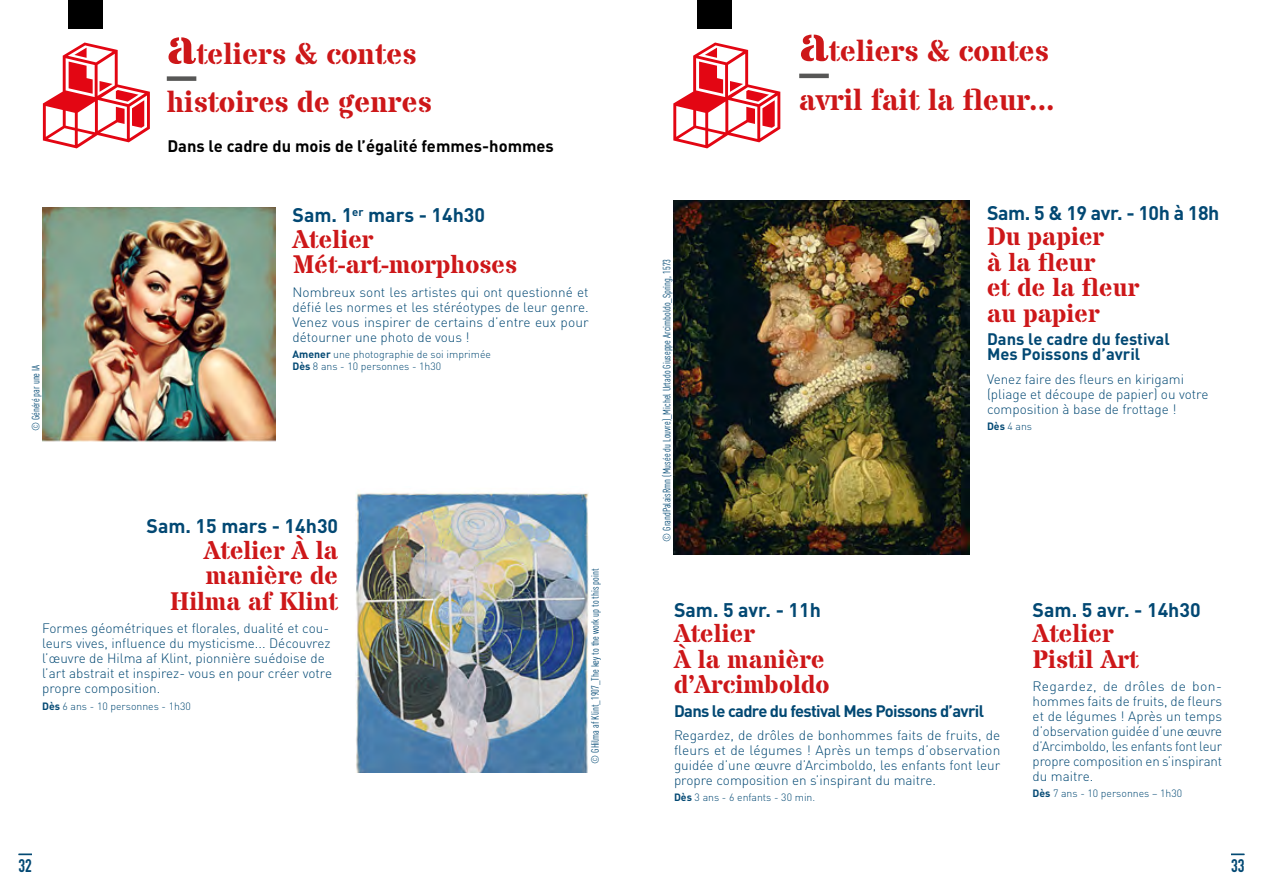
<style>
.page{position:relative;width:1263px;height:893px;background:#fff}
.page>*{position:absolute;margin:0;border:0;box-sizing:border-box;transform-origin:0 0}
.t1{font:700 30px/48.8px "Stardos Stencil";color:#cd1719}
.t2{font:700 25.5px/25.5px "Stardos Stencil";color:#cd1719}
.t3{font:700 19.5px "DINOT";color:#024873}
.t4{font:700 19.5px "DINOT";letter-spacing:-.02em;color:#024873}
.t5{font:700 18px "DIN Condensed";color:#024873}
.t6{font:700 16.5px "DINOT";color:#000}
.t7{font:700 16.5px/15px "DINOT";color:#024873}
.t8{font:700 16.5px "DINOT";letter-spacing:-.035em;color:#024873}
.t9{font:300 13.5px/15px "DINOT";color:#024873;text-align:justify}
.t10{font:300 10.5px/12px "DINOT";color:#024873}
.t11{font:condensed 10.5px "DINOT";color:#024873}
.s1{font-size:52.5px}
.s2{font-weight:700}
</style>
<div class="page">
<svg style="left:19px;top:854px;width:13px;height:1px"></svg>
<svg style="left:1231px;top:854px;width:13px;height:1px"></svg>
<div style="left:69px;top:0;width:34px;height:28px;background:#000"></div>
<svg style="left:43px;top:43px;width:107px;height:105px"></svg>
<img style="left:42px;top:207px;width:234px;height:235px">
<img style="left:356px;top:492px;width:233px;height:280px">
<div style="left:698px;top:0;width:34px;height:28px;background:#000"></div>
<svg style="left:673px;top:43px;width:107px;height:105px"></svg>
<img style="left:673px;top:201px;width:296px;height:354px">
<div style="left:167px;top:76px;width:29px;height:5px;background:#575756"></div>
<hr style="left:799px;top:74px;width:30px;height:4px;background:#575756">
<h1 class="t1" style="left:167px;top:31px;width:266px"><span class="s1">a</span>teliers &amp; contes histoires de genres</h1>
<h1 class="t1" style="left:799px;top:28px;width:257px"><span class="s1">a</span>teliers &amp; contes avril fait la fleur...</h1>
<p class="t11" style="left:30px;top:431px;width:68px;rotate:-90deg">© Généré par une IA</p>
<p class="t6" style="left:167px;top:135px;width:388px">Dans le cadre du mois de l’égalité femmes-hommes</p>
<h3 class="t3" style="left:293px;top:202px;width:194px">Sam. 1<sup>er</sup> mars - 14h30</h3>
<h2 class="t2" style="left:293px;top:228px;width:226px">Atelier<br>Mét-art-morphoses</h2>
<p class="t9" style="left:293px;top:284px;width:298px">Nombreux sont les artistes qui ont questionné et défié les normes et les stéréotypes de leur genre.<br>Venez vous inspirer de certains d’entre eux pour détourner une photo de vous !</p>
<p class="t10" style="left:293px;top:348px;width:200px"><span class="s2">Amener</span> une photographie de soi imprimée<br><span class="s2">Dès</span> 8 ans - 10 personnes - 1h30</p>
<h3 class="t3" style="left:147px;top:514px;width:193px">Sam. 15 mars - 14h30</h3>
<h2 class="t2" style="left:170px;top:539px;width:169px;text-align:right">Atelier À la manière de<br>Hilma af Klint</h2>
<p class="t9" style="left:42px;top:621px;width:291px;text-align:left">Formes géométriques et florales, dualité et cou&shy;leurs vives, influence du mysticisme... Découvrez l’œuvre de Hilma af Klint, pionnière suédoise de l’art abstrait et inspirez- vous en pour créer votre propre composition.</p>
<p class="t10" style="left:42px;top:700px;width:150px"><span class="s2">Dès</span> 6 ans - 10 personnes - 1h30</p>
<p class="t11" style="left:589px;top:764px;width:196px;rotate:-90deg">© GHilma af Klint_1907_The key to the work up to this point</p>
<p class="t11" style="left:660px;top:542px;width:285px;rotate:-90deg">© GrandPalaisRmn (Musée du Louvre)_Michel Urtado Giuseppe Arcimboldo_Spring, 1573</p>
<h3 class="t4" style="left:987px;top:200px;width:234px">Sam. 5 &amp; 19 avr. - 10h à 18h</h3>
<h2 class="t2" style="left:987px;top:225px;width:154px">Du papier<br>à la fleur<br>et de la fleur au papier</h2>
<p class="t7" style="left:987px;top:331px;width:184px">Dans le cadre du festival<br>Mes Poissons d’avril</p>
<p class="t9" style="left:987px;top:371px;width:223px;text-align:left">Venez faire des fleurs en kirigami (pliage et découpe de papier) ou votre composition à base de frottage !</p>
<p class="t10" style="left:987px;top:420px;width:47px"><span class="s2">Dès</span> 4 ans</p>
<h3 class="t3" style="left:674px;top:597px;width:148px">Sam. 5 avr. - 11h</h3>
<h2 class="t2" style="left:674px;top:622px;width:157px">Atelier<br>À la manière d’Arcimboldo</h2>
<p class="t8" style="left:674px;top:700px;width:312px">Dans le cadre du festival Mes Poissons d’avril</p>
<p class="t9" style="left:674px;top:728px;width:328px">Regardez, de drôles de bonhommes faits de fruits, de fleurs et de légumes ! Après un temps d’observation guidée d’une œuvre d’Arcimboldo, les enfants font leur propre composition en s’inspirant du maitre.</p>
<p class="t10" style="left:674px;top:791px;width:143px"><span class="s2">Dès</span> 3 ans - 6 enfants - 30 min.</p>
<h3 class="t3" style="left:1033px;top:597px;width:169px">Sam. 5 avr. - 14h30</h3>
<h2 class="t2" style="left:1033px;top:622px;width:107px">Atelier<br>Pistil Art</h2>
<p class="t9" style="left:1033px;top:679px;width:191px">Regardez, de drôles de bon&shy;hommes faits de fruits, de fleurs et de légumes ! Après un temps d’observation guidée d’une œuvre d’Arcimboldo, les enfants font leur propre composition en s’inspirant du maitre.</p>
<p class="t10" style="left:1033px;top:787px;width:151px"><span class="s2">Dès</span> 7 ans - 10 personnes – 1h30</p>
<h3 class="t5" style="left:19px;top:853px;width:15px">32</h3>
<h3 class="t5" style="left:1231px;top:853px;width:15px">33</h3>
</div>
